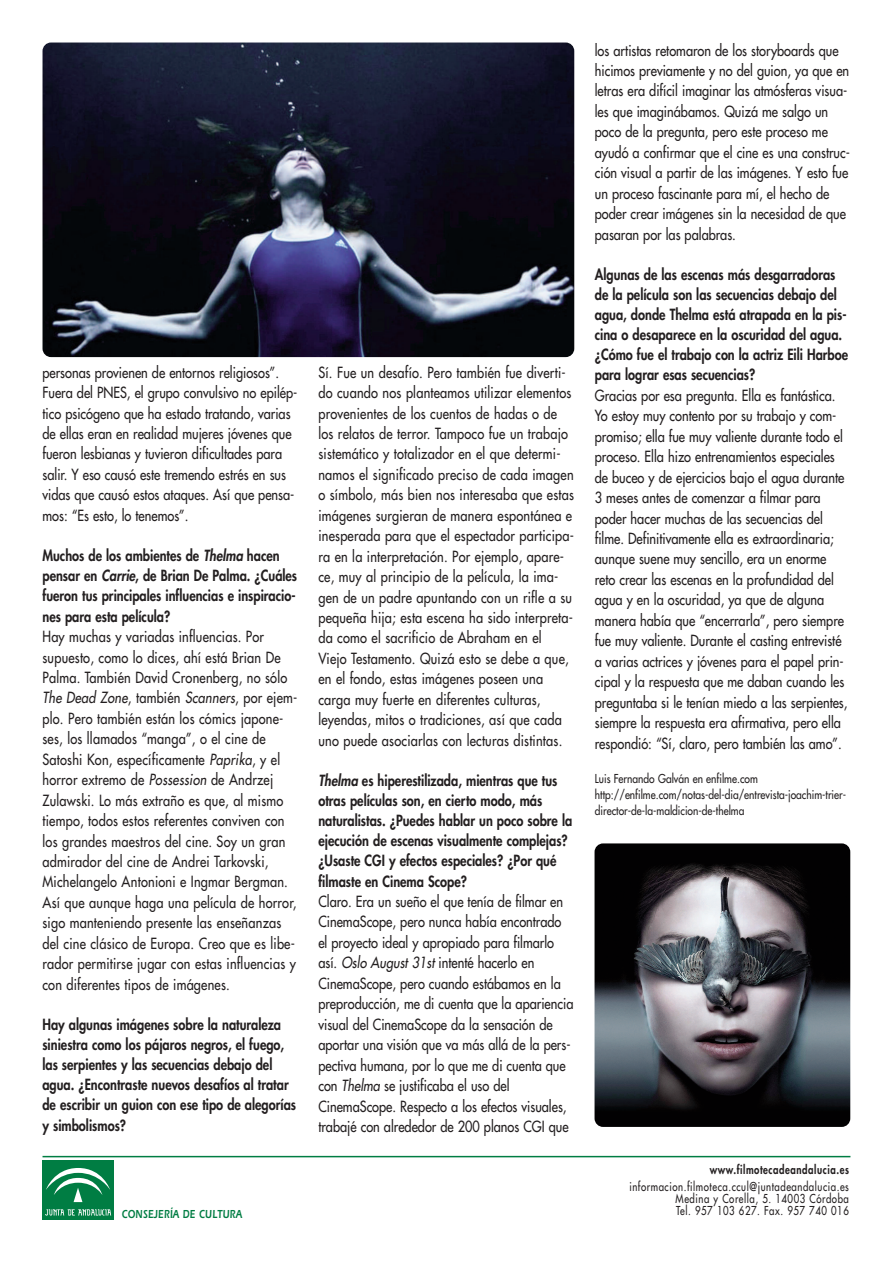
<style>
.page{position:relative;width:893px;height:1263px;background:#fff}
.page>*{position:absolute;margin:0;border:0;box-sizing:border-box;transform-origin:0 0}
.t1{font:15px/20.4px "Futura LT";color:#231f20;scale:.85 1}
.t2{font:800 15px/20.1px "Futura LT";color:#231f20;scale:.85 1}
.t3{font:12px/16.4px "Futura LT";color:#231f20;scale:.85 1}
.t4{font:12px/12px "Futura LT";letter-spacing:.06em;color:#231f20;text-align:right;scale:.8 1}
.t5{font:800 12px "Futura LT";letter-spacing:.06em;color:#231f20;scale:.8 1}
.t6{font:12px "Erie Black Plain";letter-spacing:.03em;color:#007d43;scale:.75 1}
.s1{font-style:italic}
</style>
<div class="page">
<hr style="left:43px;top:1156px;width:807px;height:1px;background:#007d43">
<img style="left:43px;top:43px;width:531px;height:314px;border-radius:9px">
<img style="left:594px;top:843px;width:256px;height:284px;border-radius:9px">
<div style="left:43px;top:1160px;width:71px;height:60px;background:#007d43"></div>
<svg style="left:45px;top:1209px;width:66px;height:6px"></svg>
<svg style="left:46px;top:1168px;width:64px;height:35px"></svg>
<p class="t1" style="left:43px;top:362px;width:301px">personas provienen de entornos religiosos”.<br>Fuera del PNES, el grupo convulsivo no epilép&shy;tico psicógeno que ha estado tratando, varias de ellas eran en realidad mujeres jóvenes que fueron lesbianas y tuvieron dificultades para salir. Y eso causó este tremendo estrés en sus vidas que causó estos ataques. Así que pensa&shy;mos: “Es esto, lo tenemos”.</p>
<p class="t2" style="left:43px;top:545px;width:301px">Muchos de los ambientes de <span class="s1">Thelma</span> hacen pensar en <span class="s1">Carrie</span>, de Brian De Palma. ¿Cuáles fueron tus principales influencias e inspiracio&shy;nes para esta película?</p>
<p class="t1" style="left:42px;top:626px;width:302px">Hay muchas y variadas influencias. Por supuesto, como lo dices, ahí está Brian De Palma. También David Cronenberg, no sólo <span class="s1">The Dead Zone</span>, también <span class="s1">Scanners</span>, por ejem&shy;plo. Pero también están los cómics japone&shy;ses, los llamados “manga”, o el cine de Satoshi Kon, específicamente <span class="s1">Paprika</span>, y el horror extremo de <span class="s1">Possession</span> de Andrzej Zulawski. Lo más extraño es que, al mismo tiempo, todos estos referentes conviven con los grandes maestros del cine. Soy un gran admirador del cine de Andrei Tarkovski, Michelangelo Antonioni e Ingmar Bergman.<br>Así que aunque haga una película de horror, sigo manteniendo presente las enseñanzas del cine clásico de Europa. Creo que es libe&shy;rador permitirse jugar con estas influencias y con diferentes tipos de imágenes.</p>
<p class="t2" style="left:42px;top:1014px;width:300px">Hay algunas imágenes sobre la naturaleza siniestra como los pájaros negros, el fuego, las serpientes y las secuencias debajo del agua. ¿Encontraste nuevos desafíos al tratar de escribir un guion con ese tipo de alegorías y simbolismos?</p>
<p class="t1" style="left:318px;top:362px;width:302px">Sí. Fue un desafío. Pero también fue diverti&shy;do cuando nos planteamos utilizar elementos provenientes de los cuentos de hadas o de los relatos de terror. Tampoco fue un trabajo sistemático y totalizador en el que determi&shy;namos el significado preciso de cada imagen o símbolo, más bien nos interesaba que estas imágenes surgieran de manera espontánea e inesperada para que el espectador participa&shy;ra en la interpretación. Por ejemplo, apare&shy;ce, muy al principio de la película, la ima&shy;gen de un padre apuntando con un rifle a su pequeña hija; esta escena ha sido interpreta&shy;da como el sacrificio de Abraham en el<br>Viejo Testamento. Quizá esto se debe a que, en el fondo, estas imágenes poseen una carga muy fuerte en diferentes culturas, leyendas, mitos o tradiciones, así que cada uno puede asociarlas con lecturas distintas.</p>
<p class="t2" style="left:318px;top:770px;width:300px"><span class="s1">Thelma</span> es hiperestilizada, mientras que tus otras películas son, en cierto modo, más naturalistas. ¿Puedes hablar un poco sobre la ejecución de escenas visualmente complejas? ¿Usaste CGI y efectos especiales? ¿Por qué filmaste en Cinema Scope?</p>
<p class="t1" style="left:318px;top:891px;width:301px">Claro. Era un sueño el que tenía de filmar en CinemaScope, pero nunca había encontrado el proyecto ideal y apropiado para filmarlo así. <span class="s1">Oslo August 31st</span> intenté hacerlo en CinemaScope, pero cuando estábamos en la preproducción, me di cuenta que la apariencia visual del CinemaScope da la sensación de aportar una visión que va más allá de la pers&shy;pectiva humana, por lo que me di cuenta que con <span class="s1">Thelma</span> se justificaba el uso del CinemaScope. Respecto a los efectos visuales, trabajé con alrededor de 200 planos CGI que</p>
<p class="t1" style="left:595px;top:40px;width:302px">los artistas retomaron de los storyboards que hicimos previamente y no del guion, ya que en letras era difícil imaginar las atmósferas visua&shy;les que imaginábamos. Quizá me salgo un poco de la pregunta, pero este proceso me ayudó a confirmar que el cine es una construc&shy;ción visual a partir de las imágenes. Y esto fue un proceso fascinante para mí, el hecho de poder crear imágenes sin la necesidad de que pasaran por las palabras.</p>
<p class="t2" style="left:595px;top:264px;width:300px">Algunas de las escenas más desgarradoras de la película son las secuencias debajo del agua, donde Thelma está atrapada en la pis&shy;cina o desaparece en la oscuridad del agua. ¿Cómo fue el trabajo con la actriz Eili Harboe para lograr esas secuencias?</p>
<p class="t1" style="left:595px;top:385px;width:299px">Gracias por esa pregunta. Ella es fantástica.<br>Yo estoy muy contento por su trabajo y com&shy;promiso; ella fue muy valiente durante todo el proceso. Ella hizo entrenamientos especiales de buceo y de ejercicios bajo el agua durante 3 meses antes de comenzar a filmar para poder hacer muchas de las secuencias del filme. Definitivamente ella es extraordinaria; aunque suene muy sencillo, era un enorme reto crear las escenas en la profundidad del agua y en la oscuridad, ya que de alguna manera había que “encerrarla”, pero siempre fue muy valiente. Durante el casting entrevisté a varias actrices y jóvenes para el papel prin&shy;cipal y la respuesta que me daban cuando les preguntaba si le tenían miedo a las serpientes, siempre la respuesta era afirmativa, pero ella respondió: “Sí, claro, pero también las amo”.</p>
<p class="t3" style="left:595px;top:770px;width:297px">Luis Fernando Galván en enfilme.com http://enfilme.com/notas-del-dia/entrevista-joachim-trier&shy;director-de-la-maldicion-de-thelma</p>
<p class="t5" style="left:710px;top:1162px;width:176px">www.filmotecadeandalucia.es</p>
<p class="t4" style="left:629px;top:1180px;width:276px">informacion.filmoteca.ccul@juntadeandalucia.es<br>Medina y Corella, 5. 14003 Córdoba</p>
<p class="t6" style="left:122px;top:1206px;width:162px">CONSEJERÍA DE CULTURA</p>
<p class="t4" style="left:676px;top:1204px;width:217px">Tel. 957 103 627. Fax. 957 740 016</p>
</div>
